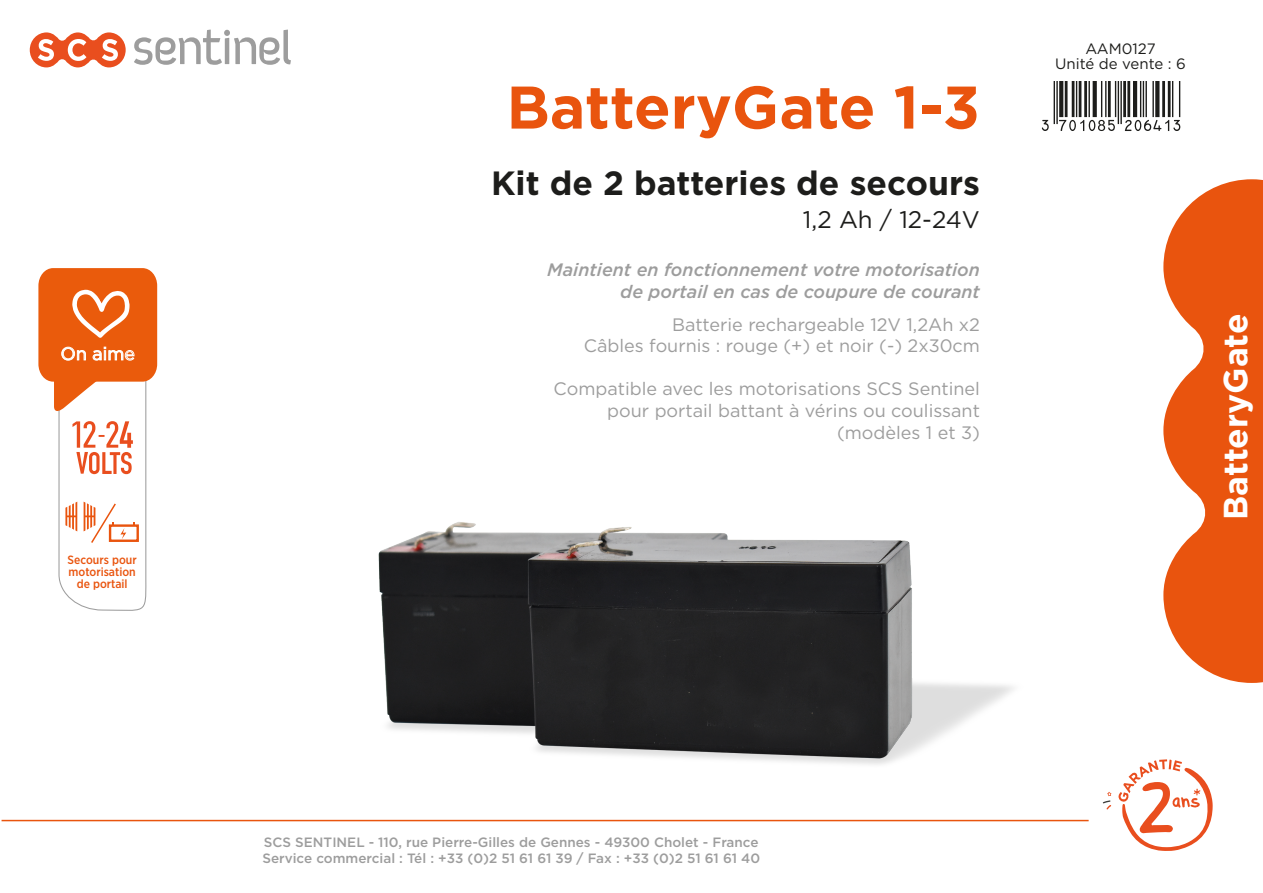
<style>
.page{position:relative;width:1263px;height:893px;background:#fff}
.page>*{position:absolute;margin:0;border:0;box-sizing:border-box;transform-origin:0 0}
.t1{font:700 60px "Gotham";color:#e9540e}
.t2{font:700 33.6px "Gotham";color:#1d1d1b}
.t3{font:700 33.6px "Gotham";color:#fff}
.t4{font:24px "Gotham";color:#1d1d1b}
.t5{font:18px "Gotham";color:#9d9d9d}
.t6{font:italic 500 18px "Gotham";color:#9d9d9d}
.t7{font:17.85px "Gotham";color:#fff}
.t8{font:15px "Gotham";color:#1d1d1b}
.t9{font:500 13.5px "Gotham";color:#9d9d9d}
.t10{font:500 12px/12px "Gotham Narrow";color:#e9540e;text-align:center}
</style>
<div class="page">
<svg style="left:30px;top:32px;width:96px;height:35px"></svg>
<svg style="left:134px;top:30px;width:157px;height:35px"></svg>
<hr style="left:2px;top:820px;width:1087px;height:1px;background:#e9540e">
<svg style="left:1163px;top:179px;width:100px;height:504px;fill:#e9540e"></svg>
<img style="left:378px;top:522px;width:636px;height:243px">
<svg style="left:38px;top:268px;width:119px;height:343px"></svg>
<svg style="left:1103px;top:792px;width:8px;height:18px"></svg>
<svg style="left:1118px;top:759px;width:95px;height:92px"></svg>
<p class="t7" style="left:61px;top:342px;width:76px">On aime</p>
<p class="t10" style="left:68px;top:554px;width:71px">Secours pour</p>
<p class="t10" style="left:69px;top:566px;width:69px">motorisation de portail</p>
<p class="t1" style="left:506px;top:68px;width:475px">BatteryGate 1-3</p>
<p class="t2" style="left:491px;top:160px;width:490px">Kit de 2 batteries de secours</p>
<p class="t4" style="left:803px;top:204px;width:178px">1,2 Ah / 12-24V</p>
<p class="t6" style="left:547px;top:258px;width:434px">Maintient en fonctionnement votre motorisation</p>
<p class="t6" style="left:620px;top:279px;width:361px">de portail en cas de coupure de courant</p>
<p class="t5" style="left:672px;top:313px;width:309px">Batterie rechargeable 12V 1,2Ah x2</p>
<p class="t5" style="left:584px;top:334px;width:398px">Câbles fournis : rouge (+) et noir (-) 2x30cm</p>
<p class="t5" style="left:554px;top:377px;width:428px">Compatible avec les motorisations SCS Sentinel</p>
<p class="t5" style="left:607px;top:399px;width:374px">pour portail battant à vérins ou coulissant</p>
<p class="t5" style="left:837px;top:421px;width:144px">(modèles 1 et 3)</p>
<p class="t8" style="left:1085px;top:40px;width:72px">AAM0127</p>
<p class="t8" style="left:1055px;top:55px;width:132px">Unité de vente : 6</p>
<p class="t3" style="left:1213px;top:520px;width:208px;rotate:-90deg">BatteryGate</p>
<p class="t9" style="left:264px;top:833px;width:496px">SCS SENTINEL - 110, rue Pierre-Gilles de Gennes - 49300 Cholet - France</p>
<p class="t9" style="left:262px;top:850px;width:499px">Service commercial : Tél : +33 (0)2 51 61 61 39 / Fax : +33 (0)2 51 61 61 40</p>
</div>
